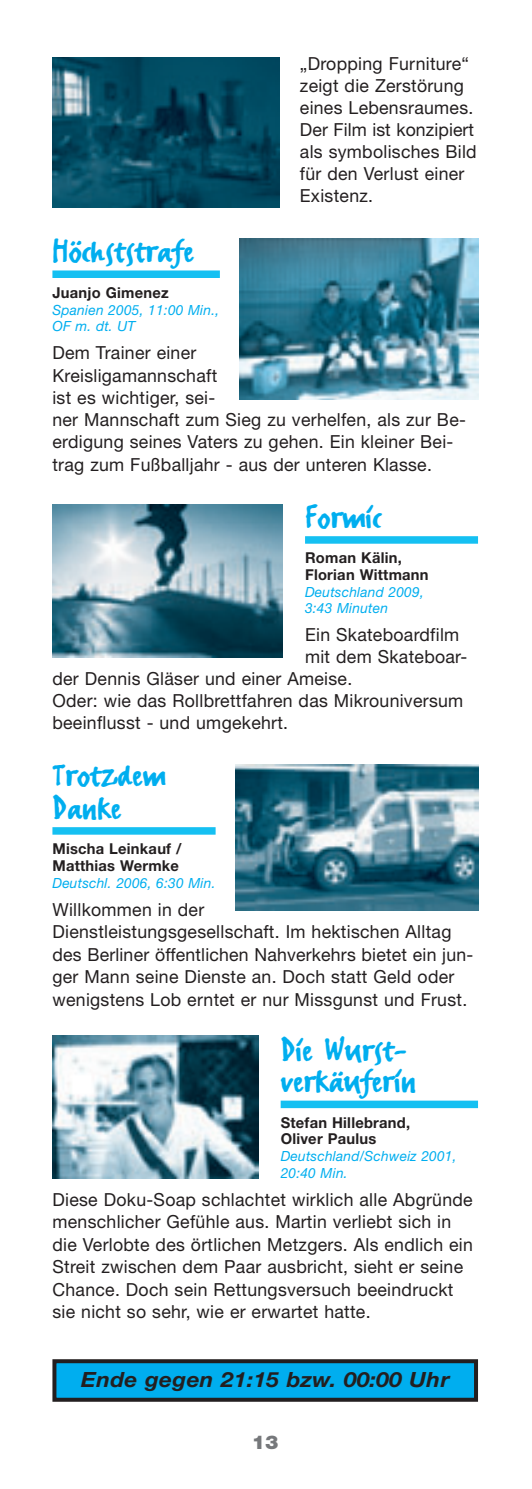
<style>
.page{position:relative;width:532px;height:1489px;background:#fff}
.page>*{position:absolute;margin:0;border:0;box-sizing:border-box;transform-origin:0 0}
.t1{font:38px/32.5px "FF Erikrighthand";letter-spacing:.005em;color:#00aeef;scale:1.04 1}
.t2{font:italic 700 21px "Helvetica Neue";letter-spacing:.015em;color:#231f20;scale:1.07 1}
.t3{font:900 19px "Helvetica Neue";color:#76787b;scale:1.05 1}
.t4{font:18px/22.5px "Helvetica Neue";letter-spacing:.015em;color:#231f20}
.t5{font:700 15px/16.2px "Helvetica Neue";letter-spacing:.015em;color:#231f20}
.t6{font:italic 14px/16.5px "Helvetica Neue";letter-spacing:.015em;color:#00aeef}
</style>
<div class="page">
<div style="left:52px;top:270px;width:168px;height:8px;background:#15c0f2"></div>
<div style="left:305px;top:536px;width:173px;height:7px;background:#15c0f2"></div>
<div style="left:52px;top:827px;width:163px;height:7px;background:#15c0f2"></div>
<div style="left:280px;top:1100px;width:198px;height:8px;background:#15c0f2"></div>
<div style="left:54px;top:1360px;width:422px;height:39px;background:#00aeef"></div>
<div style="left:52px;top:1358px;width:426px;height:43px;border:4px solid #231f20"></div>
<img style="left:52px;top:57px;width:228px;height:150px">
<img style="left:240px;top:238px;width:238px;height:161px">
<img style="left:52px;top:504px;width:230px;height:153px">
<img style="left:235px;top:764px;width:243px;height:146px">
<img style="left:52px;top:1035px;width:206px;height:143px">
<p class="t4" style="left:300px;top:54px;width:178px">„Dropping Furniture“ zeigt die Zerstörung eines Lebensraumes.<br>Der Film ist konzipiert als symbolisches Bild für den Verlust einer<br>Existenz.</p>
<h1 class="t1" style="left:52px;top:232px;width:137px">Höchststrafe</h1>
<p class="t5" style="left:52px;top:285px;width:118px">Juanjo Gimenez</p>
<p class="t6" style="left:52px;top:303px;width:168px">Spanien 2005, 11:00 Min.,<br>OF m. dt. UT</p>
<p class="t4" style="left:52px;top:343px;width:415px">Dem Trainer einer<br>Kreisligamannschaft<br>ist es wichtiger, sei-<br>ner Mannschaft zum Sieg zu verhelfen, als zur Be&shy;erdigung seines Vaters zu gehen. Ein kleiner Bei&shy;trag zum Fußballjahr - aus der unteren Klasse.</p>
<h1 class="t1" style="left:305px;top:498px;width:75px">Formic</h1>
<p class="t5" style="left:305px;top:551px;width:125px">Roman Kälin,<br>Florian Wittmann</p>
<p class="t6" style="left:305px;top:585px;width:120px">Deutschland 2009,<br>3:43 Minuten</p>
<p class="t4" style="left:305px;top:625px;width:156px">Ein Skateboardfilm</p>
<p class="t4" style="left:305px;top:647px;width:164px">mit dem Skateboar-</p>
<p class="t4" style="left:52px;top:669px;width:301px">der Dennis Gläser und einer Ameise.</p>
<p class="t4" style="left:52px;top:691px;width:412px">Oder: wie das Rollbrettfahren das Mikrouniversum</p>
<p class="t4" style="left:52px;top:713px;width:237px">beeinflusst - und umgekehrt.</p>
<h1 class="t1" style="left:52px;top:756px;width:110px">Trotzdem<br>Danke</h1>
<p class="t5" style="left:52px;top:842px;width:131px">Mischa Leinkauf /<br>Matthias Wermke</p>
<p class="t6" style="left:52px;top:875px;width:164px">Deutschl. 2006, 6:30 Min.</p>
<p class="t4" style="left:52px;top:900px;width:422px">Willkommen in der<br>Dienstleistungsgesellschaft. Im hektischen Alltag des Berliner öffentlichen Nahverkehrs bietet ein jun&shy;ger Mann seine Dienste an. Doch statt Geld oder wenigstens Lob erntet er nur Missgunst und Frust.</p>
<h1 class="t1" style="left:280px;top:1032px;width:132px;line-height:30.8px">Die Wurst&shy;verkäuferin</h1>
<p class="t5" style="left:280px;top:1115px;width:131px">Stefan Hillebrand,<br>Oliver Paulus</p>
<p class="t6" style="left:280px;top:1149px;width:177px">Deutschland/Schweiz 2001,<br>20:40 Min.</p>
<p class="t4" style="left:52px;top:1189px;width:422px">Diese Doku-Soap schlachtet wirklich alle Abgründe menschlicher Gefühle aus. Martin verliebt sich in die Verlobte des örtlichen Metzgers. Als endlich ein Streit zwischen dem Paar ausbricht, sieht er seine Chance. Doch sein Rettungsversuch beeindruckt sie nicht so sehr, wie er erwartet hatte.</p>
<p class="t2" style="left:81px;top:1372px;width:346px">Ende gegen 21:15 bzw. 00:00 Uhr</p>
<p class="t3" style="left:252px;top:1434px;width:27px">13</p>
</div>
